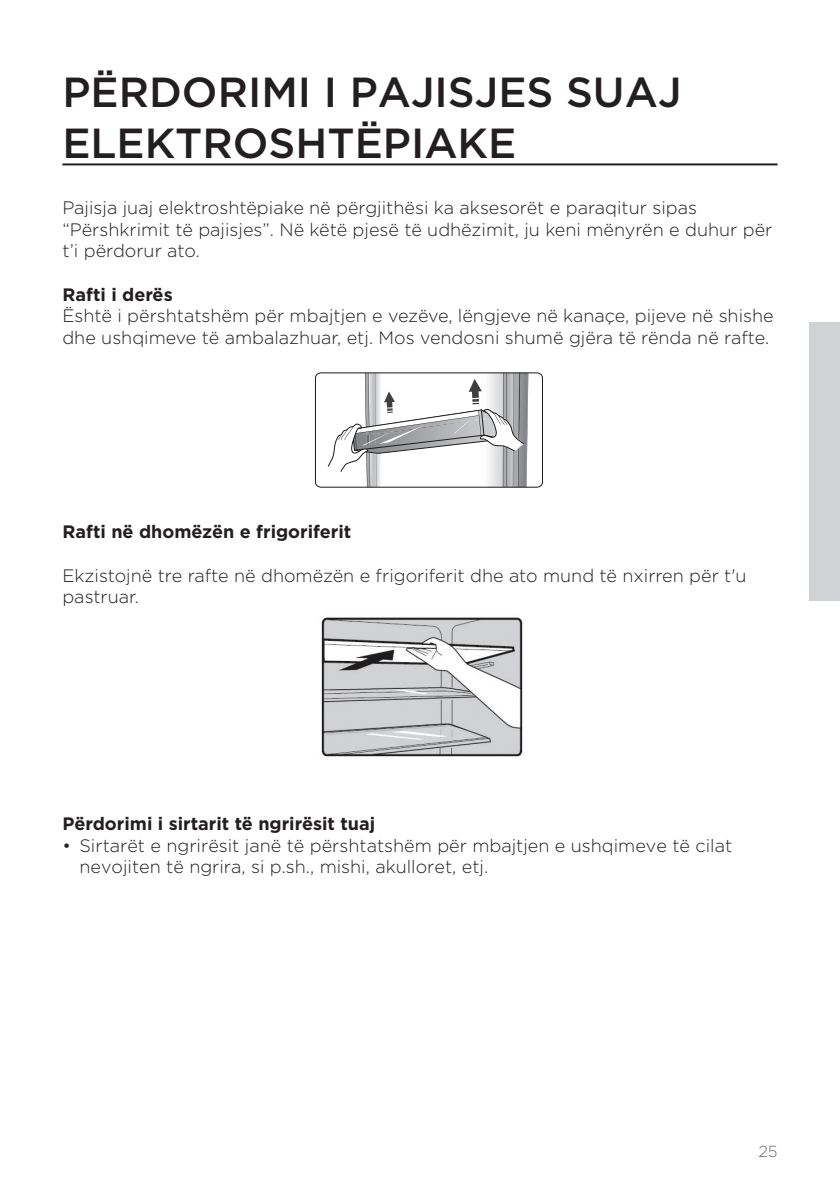
<style>
.page{position:relative;width:840px;height:1191px;background:#fff}
.page>*{position:absolute;margin:0;border:0;box-sizing:border-box;transform-origin:0 0}
.glavni_naslov{font:500 42px/50.4px "Gotham";color:#231f20}
.seznam{font:300 18px/21.6px "Gotham";color:#231f20}
.seznam-2{font:700 18px "Gotham";color:#231f20}
.t1{font:300 16px "Gotham";color:#6c6d70}
</style>
<div class="page">
<hr style="left:62px;top:163px;width:715px;height:2px;background:#231f20">
<div style="left:808px;top:322px;width:31px;height:279px;background:#d1d2d4"></div>
<svg style="left:315px;top:372px;width:227px;height:116px"></svg>
<img style="left:321px;top:617px;width:202px;height:140px">
<p class="glavni_naslov" style="left:62px;top:67px;width:620px">PËRDORIMI I PAJISJES SUAJ<br>ELEKTROSHTËPIAKE</p>
<p class="seznam" style="left:62px;top:196px;width:711px">Pajisja juaj elektroshtëpiake në përgjithësi ka aksesorët e paraqitur sipas “Përshkrimit të pajisjes”. Në këtë pjesë të udhëzimit, ju keni mënyrën e duhur për t’i përdorur ato.</p>
<p class="seznam-2" style="left:62px;top:282px;width:112px">Rafti i derës</p>
<p class="seznam" style="left:62px;top:304px;width:712px">Është i përshtatshëm për mbajtjen e vezëve, lëngjeve në kanaçe, pijeve në shishe dhe ushqimeve të ambalazhuar, etj. Mos vendosni shumë gjëra të rënda në rafte.</p>
<p class="seznam-2" style="left:62px;top:520px;width:290px">Rafti në dhomëzën e frigoriferit</p>
<p class="seznam" style="left:62px;top:564px;width:685px">Ekzistojnë tre rafte në dhomëzën e frigoriferit dhe ato mund të nxirren për t'u pastruar.</p>
<p class="seznam-2" style="left:62px;top:811px;width:314px">Përdorimi i sirtarit të ngrirësit tuaj</p>
<p class="seznam" style="left:79px;top:834px;width:654px;text-indent:-17px">• Sirtarët e ngrirësit janë të përshtatshëm për mbajtjen e ushqimeve të cilat nevojiten të ngrira, si p.sh., mishi, akulloret, etj.</p>
<p class="t1" style="left:758px;top:1140px;width:21px">25</p>
</div>
